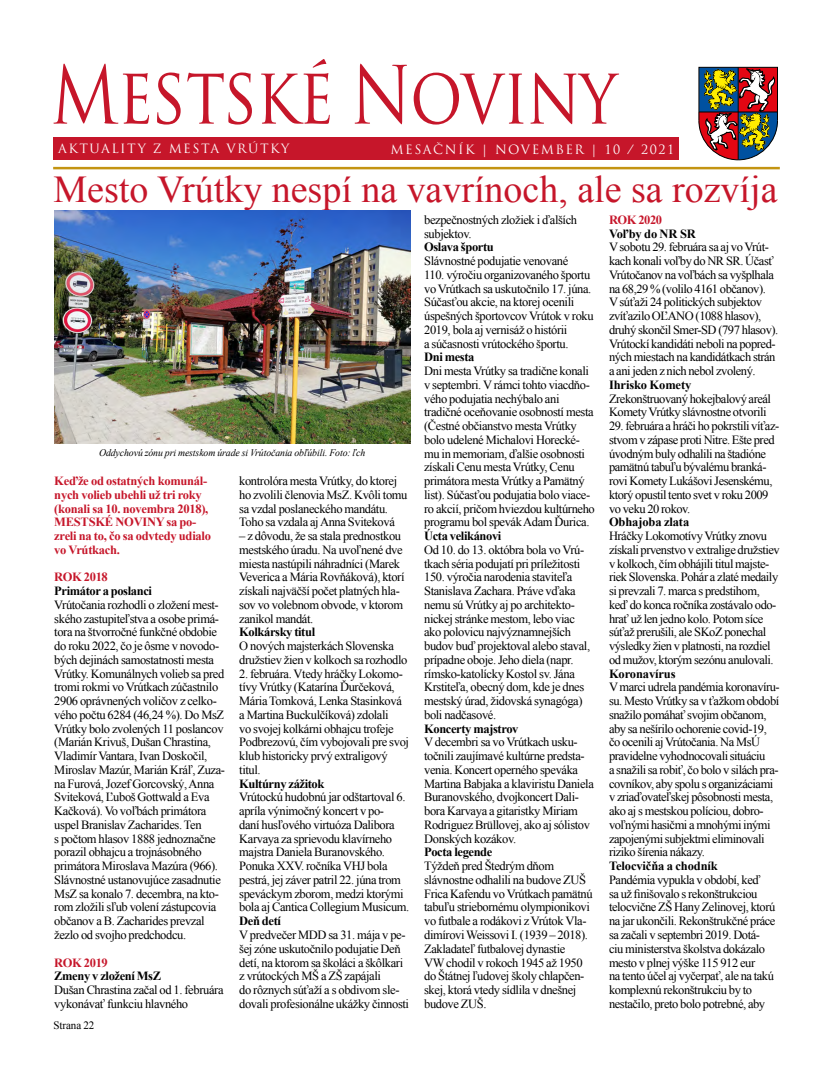
<style>
.page{position:relative;width:833px;height:1081px;background:#fff}
.page>*{position:absolute;margin:0;border:0;box-sizing:border-box;transform-origin:0 0}
.t1{font:78px "Trajan Pro";letter-spacing:-.015em;color:#c6162a;scale:.83 1}
.t2{font:37.88px "Times New Roman";color:#c6162a}
.t3{font:12.5px/13.8px "Times New Roman";letter-spacing:-.03em;color:#000}
.t4{font:700 12.5px/13.8px "Times New Roman";letter-spacing:-.02em;color:#c6162a}
.t5{font:700 12.5px "Times New Roman";letter-spacing:-.03em;color:#000}
.t6{font:700 12.5px "Times New Roman";letter-spacing:-.01em;color:#000}
.t7{font:12.5px "Trajan Pro";letter-spacing:.12em;color:#fff}
.t8{font:11.25px "Times New Roman";letter-spacing:-.01em;color:#000}
.t9{font:italic 10px "Times New Roman";letter-spacing:-.01em;color:#000}
</style>
<div class="page">
<hr style="left:53px;top:167px;width:727px;height:2px;background:#c39411">
<div style="left:53px;top:138px;width:626px;height:22px;background:#c6162a"></div>
<svg style="left:698px;top:67px;width:80px;height:94px"></svg>
<hr style="left:737px;top:67px;width:1px;height:93px;background:#000">
<hr style="left:699px;top:112px;width:78px;height:1px;background:#000">
<img style="left:55px;top:210px;width:355px;height:234px">
<h1 class="t1" style="left:50px;top:46px;width:684px">Mestské Noviny</h1>
<p class="t7" style="left:58px;top:141px;width:233px">AKTUALITY Z MESTA VRÚTKY</p>
<p class="t7" style="left:390px;top:142px;width:285px">MESAČNÍK | NOVEMBER | 10 / 2021</p>
<h2 class="t2" style="left:53px;top:164px;width:725px">Mesto Vrútky nespí na vavrínoch, ale sa rozvíja</h2>
<p class="t9" style="left:99px;top:445px;width:268px">Oddychovú zónu pri mestskom úrade si Vrútočania obľúbili. Foto: ľch</p>
<p class="t4" style="left:54px;top:474px;width:158px">Keďže od ostatných komunál&shy;nych volieb ubehli už tri roky (konali sa 10. novembra 2018),<br>MESTSKÉ NOVINY sa po&shy;zreli na to, čo sa odvtedy udialo vo Vrútkach.</p>
<p class="t4" style="left:54px;top:570px;width:55px">ROK 2018</p>
<p class="t5" style="left:54px;top:582px;width:99px">Primátor a poslanci</p>
<p class="t3" style="left:54px;top:598px;width:172px">Vrútočania rozhodli o zložení mest&shy;ského zastupiteľstva a osobe primá&shy;tora na štvorročné funkčné obdobie do roku 2022, čo je ôsme v novodo&shy;bých dejinách samostatnosti mesta Vrútky. Komunálnych volieb sa pred tromi rokmi vo Vrútkach zúčastnilo 2906 oprávnených voličov z celko&shy;vého počtu 6284 (46,24 %). Do MsZ Vrútky bolo zvolených 11 poslancov (Marián Krivuš, Dušan Chrastina, Vladimír Vantara, Ivan Doskočil, Miroslav Mazúr, Marián Kráľ, Zuza&shy;na Furová, Jozef Gorcovský, Anna Sviteková, Ľuboš Gottwald a Eva Kačková). Vo voľbách primátora uspel Branislav Zacharides. Ten<br>s počtom hlasov 1888 jednoznačne porazil obhajcu a trojnásobného primátora Miroslava Mazúra (966).<br>Slávnostné ustanovujúce zasadnutie MsZ sa konalo 7. decembra, na kto&shy;rom zložili sľub volení zástupcovia občanov a B. Zacharides prevzal žezlo od svojho predchodcu.</p>
<p class="t4" style="left:54px;top:955px;width:55px">ROK 2019</p>
<p class="t5" style="left:54px;top:967px;width:108px">Zmeny v zložení MsZ</p>
<p class="t3" style="left:54px;top:983px;width:171px">Dušan Chrastina začal od 1. februára vykonávať funkciu hlavného</p>
<p class="t8" style="left:54px;top:1018px;width:42px">Strana 22</p>
<p class="t3" style="left:239px;top:474px;width:170px">kontrolóra mesta Vrútky, do ktorej ho zvolili členovia MsZ. Kvôli tomu sa vzdal poslaneckého mandátu.<br>Toho sa vzdala aj Anna Sviteková</p>
<p class="t3" style="left:239px;top:529px;width:167px">– z dôvodu, že sa stala prednostkou mestského úradu. Na uvoľnené dve miesta nastúpili náhradníci (Marek<br>Veverica a Mária Rovňáková), ktorí získali najväčší počet platných hla&shy;sov vo volebnom obvode, v ktorom zanikol mandát.</p>
<p class="t5" style="left:239px;top:623px;width:77px">Kolkársky titul</p>
<p class="t3" style="left:239px;top:639px;width:170px">O nových majsterkách Slovenska družstiev žien v kolkoch sa rozhodlo</p>
<p class="t3" style="left:239px;top:666px;width:171px">2. februára. Vtedy hráčky Lokomo&shy;tívy Vrútky (Katarína Ďurčeková,<br>Mária Tomková, Lenka Stasinková a Martina Buckulčíková) zdolali<br>vo svojej kolkárni obhajcu trofeje<br>Podbrezovú, čím vybojovali pre svoj klub historicky prvý extraligový titul.</p>
<p class="t5" style="left:239px;top:775px;width:87px">Kultúrny zážitok</p>
<p class="t3" style="left:239px;top:790px;width:172px">Vrútockú hudobnú jar odštartoval 6. apríla výnimočný koncert v po-<br>daní husľového virtuóza Dalibora Karvaya za sprievodu klavírneho majstra Daniela Buranovského.<br>Ponuka XXV. ročníka VHJ bola pestrá, jej záver patril 22. júna trom speváckym zborom, medzi ktorými bola aj Cantica Collegium Musicum.</p>
<p class="t5" style="left:239px;top:912px;width:43px">Deň detí</p>
<p class="t3" style="left:239px;top:928px;width:171px">V predvečer MDD sa 31. mája v pe&shy;šej zóne uskutočnilo podujatie Deň detí, na ktorom sa školáci a škôlkari z vrútockých MŠ a ZŠ zapájali<br>do rôznych súťaží a s obdivom sle&shy;dovali profesionálne ukážky činnosti</p>
<p class="t3" style="left:424px;top:213px;width:154px">bezpečnostných zložiek i ďalších subjektov.</p>
<p class="t5" style="left:424px;top:238px;width:71px">Oslava športu</p>
<p class="t3" style="left:424px;top:254px;width:171px">Slávnostné podujatie venované<br>110. výročiu organizovaného športu vo Vrútkach sa uskutočnilo 17. júna.<br>Súčasťou akcie, na ktorej ocenili úspešných športovcov Vrútok v roku 2019, bola aj vernisáž o histórii<br>a súčasnosti vrútockého športu.</p>
<p class="t5" style="left:424px;top:348px;width:52px">Dni mesta</p>
<p class="t3" style="left:424px;top:364px;width:172px">Dni mesta Vrútky sa tradične konali v septembri. V rámci tohto viacdňo&shy;vého podujatia nechýbalo ani tradičné oceňovanie osobností mesta (Čestné občianstvo mesta Vrútky bolo udelené Michalovi Horecké&shy;mu in memoriam, ďalšie osobnosti získali Cenu mesta Vrútky, Cenu primátora mesta Vrútky a Pamätný list). Súčasťou podujatia bolo viace&shy;ro akcií, pričom hviezdou kultúrneho programu bol spevák Adam Ďurica.</p>
<p class="t5" style="left:424px;top:527px;width:79px">Úcta velikánovi</p>
<p class="t3" style="left:424px;top:543px;width:167px">Od 10. do 13. októbra bola vo Vrú&shy;tkach séria podujatí pri príležitosti<br>150. výročia narodenia staviteľa<br>Stanislava Zachara. Práve vďaka nemu sú Vrútky aj po architekto&shy;nickej stránke mestom, lebo viac ako polovicu najvýznamnejších budov buď projektoval alebo staval, prípadne oboje. Jeho diela (napr. rímsko-katolícky Kostol sv. Jána<br>Krstiteľa, obecný dom, kde je dnes mestský úrad, židovská synagóga) boli nadčasové.</p>
<p class="t5" style="left:424px;top:720px;width:96px">Koncerty majstrov</p>
<p class="t3" style="left:424px;top:735px;width:171px">V decembri sa vo Vrútkach usku&shy;točnili zaujímavé kultúrne predsta&shy;venia. Koncert operného speváka<br>Martina Babjaka a klaviristu Daniela<br>Buranovského, dvojkoncert Dali&shy;bora Karvaya a gitaristky Miriam<br>Rodriguez Brüllovej, ako aj sólistov<br>Donských kozákov.</p>
<p class="t5" style="left:424px;top:843px;width:70px">Pocta legende</p>
<p class="t3" style="left:424px;top:859px;width:170px">Týždeň pred Štedrým dňom slávnostne odhalili na budove ZUŠ<br>Frica Kafendu vo Vrútkach pamätnú tabuľu striebornému olympionikovi vo futbale a rodákovi z Vrútok Vla&shy;dimírovi Weissovi I. (1939 – 2018).<br>Zakladateľ futbalovej dynastie<br>VW chodil v rokoch 1945 až 1950 do Štátnej ľudovej školy chlapčen&shy;skej, ktorá vtedy sídlila v dnešnej budove ZUŠ.</p>
<p class="t4" style="left:609px;top:212px;width:55px">ROK 2020</p>
<p class="t6" style="left:609px;top:225px;width:88px">Voľby do NR SR</p>
<p class="t3" style="left:609px;top:240px;width:171px">V sobotu 29. februára sa aj vo Vrút&shy;kach konali voľby do NR SR. Účasť Vrútočanov na voľbách sa vyšplhala na 68,29 % (volilo 4161 občanov).<br>V súťaži 24 politických subjektov zvíťazilo OĽANO (1088 hlasov), druhý skončil Smer-SD (797 hlasov).<br>Vrútockí kandidáti neboli na popred&shy;ných miestach na kandidátkach strán a ani jeden z nich nebol zvolený.</p>
<p class="t6" style="left:609px;top:376px;width:84px">Ihrisko Komety</p>
<p class="t3" style="left:609px;top:391px;width:164px">Zrekonštruovaný hokejbalový areál<br>Komety Vrútky slávnostne otvorili</p>
<p class="t3" style="left:609px;top:419px;width:172px">29. februára a hráči ho pokrstili víťaz&shy;stvom v zápase proti Nitre. Ešte pred úvodným buly odhalili na štadióne pamätnú tabuľu bývalému branká&shy;rovi Komety Lukášovi Jesenskému, ktorý opustil tento svet v roku 2009 vo veku 20 rokov.</p>
<p class="t6" style="left:609px;top:513px;width:82px">Obhajoba zlata</p>
<p class="t3" style="left:609px;top:529px;width:172px">Hráčky Lokomotívy Vrútky znovu získali prvenstvo v extralige družstiev v kolkoch, čím obhájili titul majste&shy;riek Slovenska. Pohár a zlaté medaily si prevzali 7. marca s predstihom, keď do konca ročníka zostávalo odo&shy;hrať už len jedno kolo. Potom síce súťaž prerušili, ale SKoZ ponechal výsledky žien v platnosti, na rozdiel od mužov, ktorým sezónu anulovali.</p>
<p class="t6" style="left:609px;top:665px;width:68px">Koronavírus</p>
<p class="t3" style="left:609px;top:680px;width:172px">Vmarci udrela pandémia koronavíru&shy;su. Mesto Vrútky sa v ťažkom období snažilo pomáhať svojim občanom, aby sa nešírilo ochorenie covid-19, čo ocenili aj Vrútočania. Na MsÚ pravidelne vyhodnocovali situáciu<br>a snažili sa robiť, čo bolo v silách pra&shy;covníkov, aby spolu s organizáciami v zriaďovateľskej pôsobnosti mesta, ako aj s mestskou políciou, dobro&shy;voľnými hasičmi a mnohými inými zapojenými subjektmi eliminovali riziko šírenia nákazy.</p>
<p class="t6" style="left:609px;top:857px;width:110px">Telocvičňa a chodník</p>
<p class="t3" style="left:609px;top:873px;width:168px">Pandémia vypukla v období, keď<br>sa už finišovalo s rekonštrukciou telocvične ZŠ Hany Zelinovej, ktorú na jar ukončili. Rekonštrukčné práce sa začali v septembri 2019. Dotá&shy;ciu ministerstva školstva dokázalo mesto v plnej výške 115 912 eur<br>na tento účel aj vyčerpať, ale na takú komplexnú rekonštrukciu by to nestačilo, preto bolo potrebné, aby</p>
</div>
